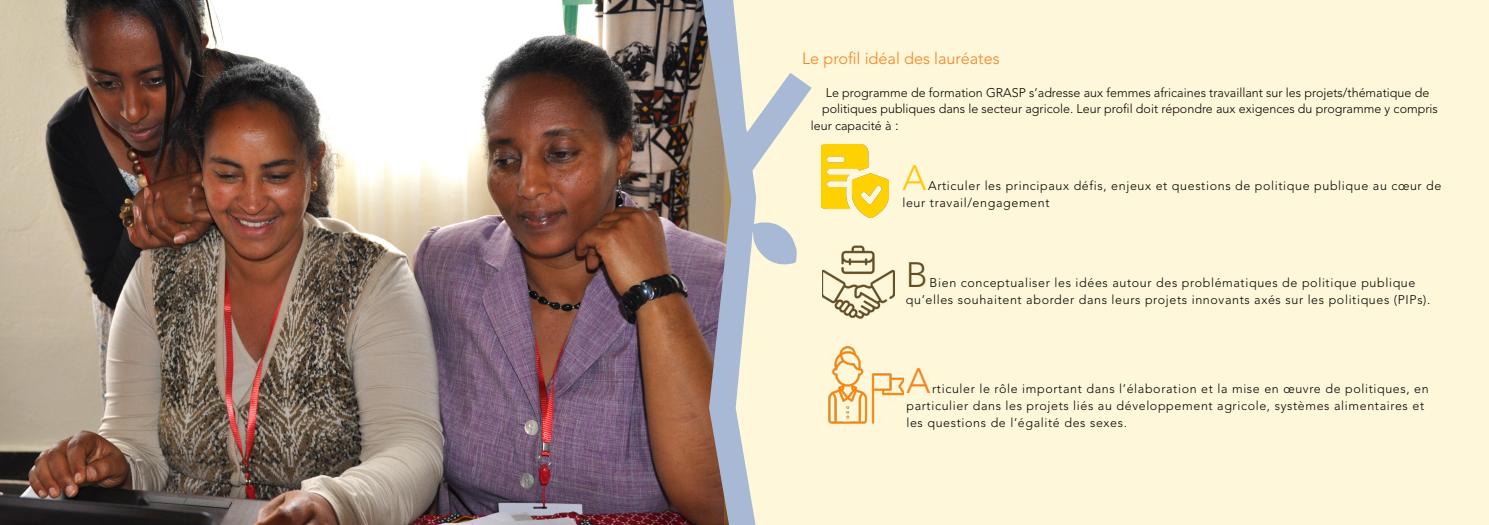
<style>
.page{position:relative;width:1489px;height:525px;background:#fff}
.page>*{position:absolute;margin:0;border:0;box-sizing:border-box;transform-origin:0 0}
.t1{font:300 35px "Avenir LT Std";color:#fec70c}
.t2{font:300 35px "Avenir LT Std";color:#f58220}
.t3{font:300 35px "Avenir LT Std";color:#644f24}
.Body_Text{font:300 16.25px "Avenir LT Std";color:#f58220}
.Body_Text-2{font:300 12.5px/17px "Avenir LT Std";letter-spacing:.05em;color:#040503}
.Body_Text-3{font:300 12.5px "Avenir LT Std";color:#040503}
.s1{font-size:13.75px}
</style>
<div class="page">
<img style="left:0;top:0;width:701px;height:524px">
<div style="left:724px;top:0;width:764px;height:524px;background:#fef7d9"></div>
<img style="left:828px;top:346px;width:75px;height:78px">
<img style="left:822px;top:245px;width:72px;height:73px">
<img style="left:821px;top:145px;width:67px;height:72px">
<svg style="left:701px;top:0;width:110px;height:524px"></svg>
<p class="Body_Text" style="left:802px;top:48px;width:199px">Le profil idéal des lauréates</p>
<p class="Body_Text-3" style="left:825px;top:85px;width:605px">Le programme de formation GRASP s’adresse aux femmes africaines travaillant sur les projets/thématique de</p>
<p class="Body_Text-3" style="left:822px;top:101px;width:617px">politiques publiques dans le secteur agricole. Leur profil doit répondre aux exigences du programme y compris</p>
<p class="Body_Text-3" style="left:810px;top:118px;width:89px">leur capacité à <span class="s1">:</span></p>
<p class="t1" style="left:902px;top:157px;width:25px">A</p>
<p class="Body_Text-2" style="left:902px;top:177px;width:540px;text-indent:26px">Articuler les principaux défis, enjeux et questions de politique publique au cœur de leur travail/engagement</p>
<p class="t3" style="left:905px;top:254px;width:24px">B</p>
<p class="Body_Text-2" style="left:905px;top:274px;width:526px;text-indent:24px">Bien conceptualiser les idées autour des problématiques de politique publique qu’elles souhaitent aborder dans leurs projets innovants axés sur les politiques (PIPs).</p>
<p class="t2" style="left:906px;top:360px;width:25px">A</p>
<p class="Body_Text-2" style="left:906px;top:380px;width:524px;text-indent:26px">rticuler le rôle important dans l’élaboration et la mise en œuvre de politiques, en particulier dans les projets liés au développement agricole, systèmes alimentaires et les questions de l’égalité des sexes.</p>
</div>
